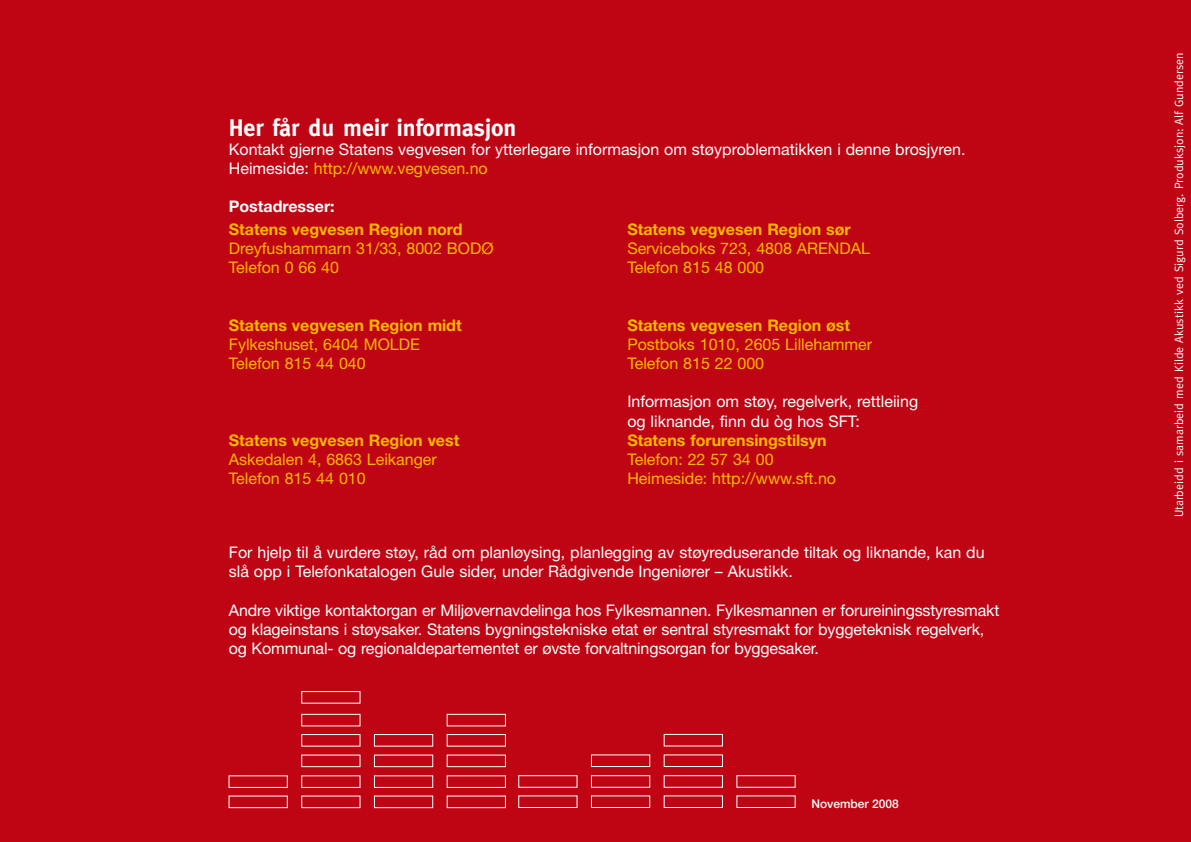
<style>
.page{position:relative;width:1191px;height:842px;background:#bf0514}
.page>*{position:absolute;margin:0;border:0;box-sizing:border-box;transform-origin:0 0}
.t1{font:700 24px "Meta";color:#fff}
.t2{font:16px/19.2px "Helvetica Neue";color:#fff}
.t3{font:16px/19.2px "Helvetica Neue";color:#fbb900}
.t4{font:700 16px "Helvetica Neue";color:#fbb900}
.t5{font:700 16px "Helvetica Neue";color:#fff}
.t6{font:12px "Meta";color:#fff}
.t7{font:500 12px "Helvetica Neue";color:#fff}
.s1{color:#fbb900}
</style>
<div class="page">
<div style="left:228px;top:795px;width:60px;height:13px;border:1px solid #fff"></div>
<div style="left:301px;top:795px;width:59px;height:13px;border:1px solid #fff"></div>
<div style="left:374px;top:795px;width:59px;height:13px;border:1px solid #fff"></div>
<div style="left:447px;top:795px;width:59px;height:13px;border:1px solid #fff"></div>
<div style="left:518px;top:795px;width:59px;height:13px;border:1px solid #fff"></div>
<div style="left:591px;top:795px;width:59px;height:13px;border:1px solid #fff"></div>
<div style="left:663px;top:795px;width:60px;height:13px;border:1px solid #fff"></div>
<div style="left:736px;top:795px;width:59px;height:13px;border:1px solid #fff"></div>
<div style="left:228px;top:775px;width:60px;height:13px;border:1px solid #fff"></div>
<div style="left:301px;top:775px;width:59px;height:13px;border:1px solid #fff"></div>
<div style="left:374px;top:775px;width:59px;height:13px;border:1px solid #fff"></div>
<div style="left:446px;top:775px;width:60px;height:13px;border:1px solid #fff"></div>
<div style="left:518px;top:775px;width:59px;height:13px;border:1px solid #fff"></div>
<div style="left:591px;top:775px;width:59px;height:13px;border:1px solid #fff"></div>
<div style="left:663px;top:775px;width:60px;height:13px;border:1px solid #fff"></div>
<div style="left:736px;top:775px;width:59px;height:13px;border:1px solid #fff"></div>
<div style="left:301px;top:754px;width:59px;height:13px;border:1px solid #fff"></div>
<div style="left:374px;top:754px;width:59px;height:13px;border:1px solid #fff"></div>
<div style="left:446px;top:754px;width:60px;height:13px;border:1px solid #fff"></div>
<div style="left:591px;top:754px;width:59px;height:13px;border:1px solid #fff"></div>
<div style="left:663px;top:754px;width:60px;height:13px;border:1px solid #fff"></div>
<div style="left:301px;top:734px;width:59px;height:13px;border:1px solid #fff"></div>
<div style="left:374px;top:734px;width:59px;height:13px;border:1px solid #fff"></div>
<div style="left:447px;top:734px;width:59px;height:13px;border:1px solid #fff"></div>
<div style="left:663px;top:734px;width:60px;height:12px;border:1px solid #fff"></div>
<div style="left:301px;top:714px;width:59px;height:12px;border:1px solid #fff"></div>
<div style="left:446px;top:714px;width:60px;height:12px;border:1px solid #fff"></div>
<div style="left:301px;top:691px;width:59px;height:13px;border:1px solid #fff"></div>
<h1 class="t1" style="left:229px;top:113px;width:289px">Her får du meir informasjon</h1>
<p class="t2" style="left:229px;top:139px;width:738px">Kontakt gjerne Statens vegvesen for ytterlegare informasjon om støyproblematikken i denne brosjyren.<br>Heimeside: <span class="s1">http://www.vegvesen.no</span></p>
<p class="t5" style="left:229px;top:197px;width:107px">Postadresser:</p>
<p class="t4" style="left:229px;top:219px;width:235px">Statens vegvesen Region nord</p>
<p class="t3" style="left:229px;top:238px;width:266px">Dreyfushammarn 31/33, 8002 BODØ<br>Telefon 0 66 40</p>
<p class="t4" style="left:229px;top:315px;width:234px">Statens vegvesen Region midt</p>
<p class="t3" style="left:229px;top:334px;width:192px">Fylkeshuset, 6404 MOLDE<br>Telefon 815 44 040</p>
<p class="t4" style="left:229px;top:430px;width:232px">Statens vegvesen Region vest</p>
<p class="t3" style="left:229px;top:450px;width:209px">Askedalen 4, 6863 Leikanger<br>Telefon 815 44 010</p>
<p class="t4" style="left:627px;top:219px;width:225px">Statens vegvesen Region sør</p>
<p class="t3" style="left:627px;top:238px;width:244px">Serviceboks 723, 4808 ARENDAL<br>Telefon 815 48 000</p>
<p class="t4" style="left:627px;top:315px;width:224px">Statens vegvesen Region øst</p>
<p class="t3" style="left:627px;top:334px;width:246px">Postboks 1010, 2605 Lillehammer<br>Telefon 815 22 000</p>
<p class="t2" style="left:627px;top:392px;width:292px">Informasjon om støy, regelverk, rettleiing og liknande, finn du òg hos SFT:</p>
<p class="t4" style="left:627px;top:430px;width:201px">Statens forurensingstilsyn</p>
<p class="t3" style="left:627px;top:450px;width:210px">Telefon: 22 57 34 00<br>Heimeside: http://www.sft.no</p>
<p class="t2" style="left:229px;top:543px;width:757px">For hjelp til å vurdere støy, råd om planløysing, planlegging av støyreduserande tiltak og liknande, kan du slå opp i Telefonkatalogen Gule sider, under Rådgivende Ingeniører – Akustikk.</p>
<p class="t2" style="left:229px;top:600px;width:772px">Andre viktige kontaktorgan er Miljøvernavdelinga hos Fylkesmannen. Fylkesmannen er forureiningsstyresmakt og klageinstans i støysaker. Statens bygningstekniske etat er sentral styresmakt for byggeteknisk regelverk, og Kommunal- og regionaldepartementet er øvste forvaltningsorgan for byggesaker.</p>
<p class="t7" style="left:811px;top:797px;width:89px">November 2008</p>
<p class="t6" style="left:1171px;top:124px;width:101px;rotate:-90deg">Reklamebyrået AG2</p>
<p class="t6" style="left:1171px;top:517px;width:466px;rotate:-90deg">Utarbeidd i samarbeid med Kilde Akustikk ved Sigurd Solberg. Produksjon: Alf Gundersen</p>
</div>
